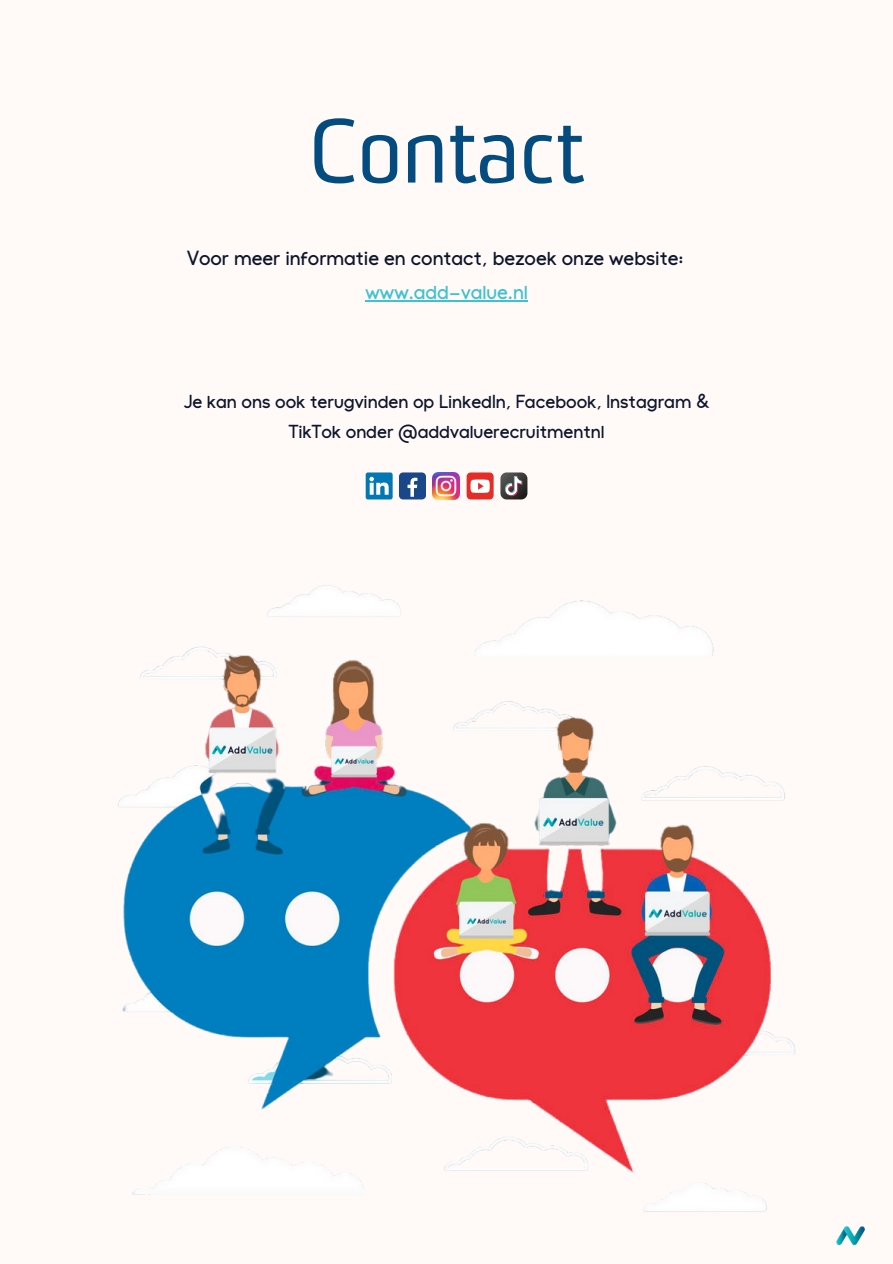
<style>
.page{position:relative;width:893px;height:1264px;background:#fff}
.page>*{position:absolute;margin:0;border:0;box-sizing:border-box;transform-origin:0 0}
.t1{font:88.05px "Sommet";letter-spacing:.005em;color:#044c7f}
.t2{font:600 19.5px "Galey";color:#0c152a}
.t3{font:600 19.5px "Galey";color:#3ec2cf}
.t4{font:600 18px/30.3px "Galey";color:#0c152a;text-align:center}
</style>
<div class="page">
<div style="left:0;top:0;width:892px;height:1263px;background:#fffaf8"></div>
<img style="left:433px;top:472px;width:27px;height:27px">
<svg style="left:365px;top:472px;width:27px;height:27px"></svg>
<div style="left:466px;top:472px;width:27px;height:27px;background:#e52d27;border-radius:4px"></div>
<svg style="left:470px;top:479px;width:19px;height:14px"></svg>
<div style="left:399px;top:472px;width:27px;height:27px;background:#1a4789;border-radius:4px"></div>
<svg style="left:407px;top:477px;width:10px;height:20px"></svg>
<svg style="left:500px;top:472px;width:27px;height:27px"></svg>
<hr style="left:365px;top:300px;width:163px;height:1px;background:#3ec2cf">
<img style="left:118px;top:585px;width:746px;height:660px">
<p class="t1" style="left:309px;top:116px;width:276px">Contact</p>
<p class="t2" style="left:187px;top:250px;width:498px">Voor meer informatie en contact, bezoek onze website:</p>
<p class="t3" style="left:365px;top:284px;width:164px">www.add-value.nl</p>
<p class="t4" style="left:183px;top:388px;width:528px">Je kan ons ook terugvinden op LinkedIn, Facebook, Instagram &amp;<br>TikTok onder @addvaluerecruitmentnl</p>
</div>
